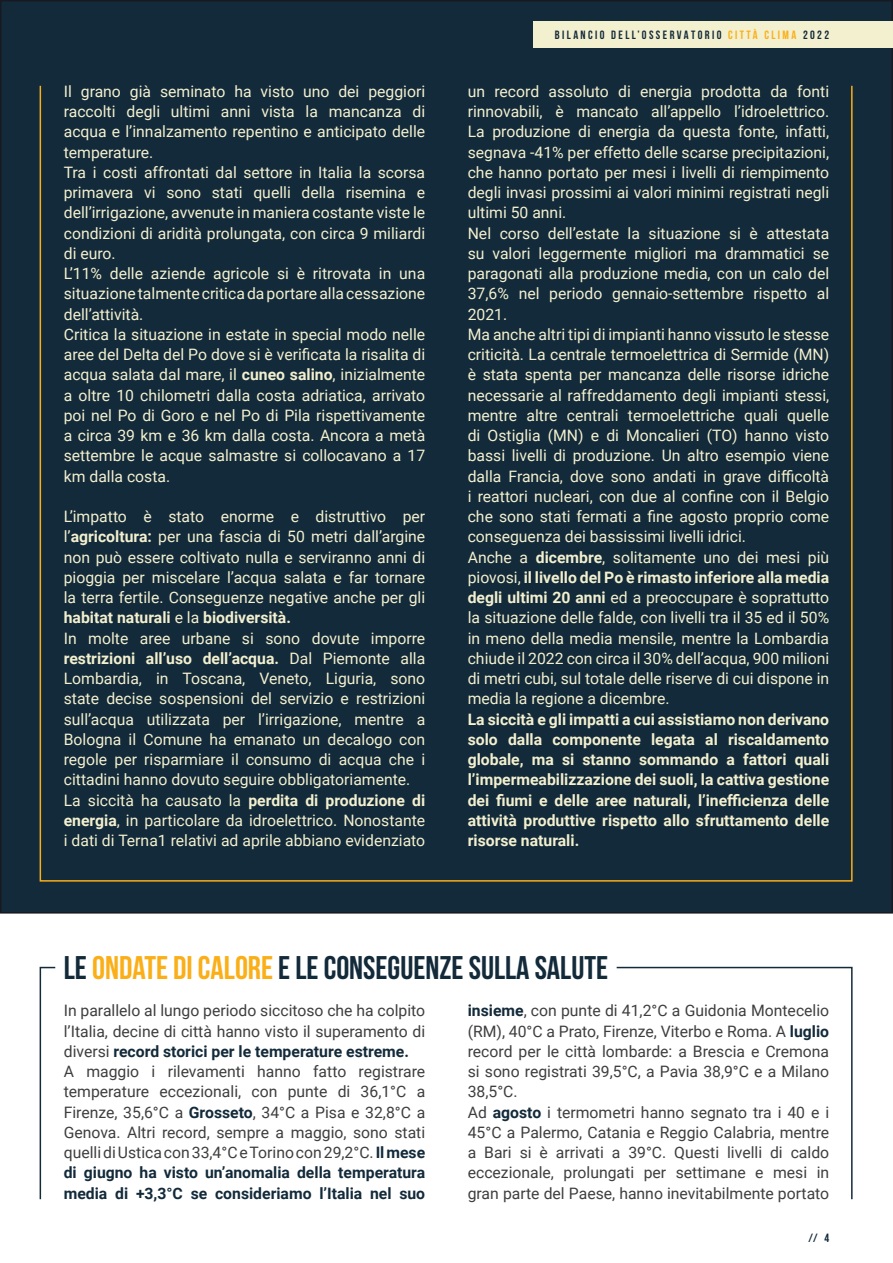
<style>
.page{position:relative;width:893px;height:1263px;background:#fff}
.page>*{position:absolute;margin:0;border:0;box-sizing:border-box;transform-origin:0 0}
.titolo{font:700 32.7px "Bebas Neue";color:#132a3a}
.testo{font:15.75px/20.2px "Roboto";color:#f3f0cf;text-align:justify}
.testo-2{font:15.75px/20.2px "Roboto";color:#3e3e3f;text-align:justify}
.testo-3{font:700 15.75px/20.2px "Roboto";color:#f3f0cf;text-align:justify}
.t1{font:700 12px "Bebas Neue";letter-spacing:.2em;color:#132a3a}
.s1{font-weight:700}
.s2{color:#faaf18}
.s3{font-weight:700;color:#132a3a}
</style>
<div class="page">
<div style="left:1px;top:1px;width:891px;height:912px;background:#132a3a"></div>
<svg style="left:39px;top:966px;width:17px;height:234px"></svg>
<svg style="left:616px;top:966px;width:237px;height:234px"></svg>
<div style="left:534px;top:21px;width:359px;height:26px;background:#f3f0cf"></div>
<p class="testo" style="left:64px;top:81px;width:363px">Il grano già seminato ha visto uno dei peggiori raccolti degli ultimi anni vista la mancanza di acqua e l’innalzamento repentino e anticipato delle temperature.</p>
<p class="testo" style="left:64px;top:162px;width:363px">Tra i costi affrontati dal settore in Italia la scorsa primavera vi sono stati quelli della risemina e dell’irrigazione, avvenute in maniera costante viste le condizioni di aridità prolungata, con circa 9 miliardi di euro.</p>
<p class="testo" style="left:64px;top:263px;width:363px">L’11% delle aziende agricole si è ritrovata in una situazione talmente critica da portare alla cessazione dell’attività.</p>
<p class="testo" style="left:64px;top:324px;width:363px">Critica la situazione in estate in special modo nelle aree del Delta del Po dove si è verificata la risalita di acqua salata dal mare, il <span class="s1">cuneo salino</span>, inizialmente a oltre 10 chilometri dalla costa adriatica, arrivato poi nel Po di Goro e nel Po di Pila rispettivamente a circa 39 km e 36 km dalla costa. Ancora a metà settembre le acque salmastre si collocavano a 17 km dalla costa.</p>
<p class="testo" style="left:64px;top:506px;width:363px">L’impatto è stato enorme e distruttivo per l’<span class="s1">agricoltura:</span> per una fascia di 50 metri dall’argine non può essere coltivato nulla e serviranno anni di pioggia per miscelare l’acqua salata e far tornare la terra fertile. Conseguenze negative anche per gli <span class="s1">habitat naturali</span> e la <span class="s1">biodiversità.</span></p>
<p class="testo" style="left:64px;top:627px;width:363px">In molte aree urbane si sono dovute imporre <span class="s1">restrizioni all’uso dell’acqua.</span> Dal Piemonte alla Lombardia, in Toscana, Veneto, Liguria, sono state decise sospensioni del servizio e restrizioni sull’acqua utilizzata per l’irrigazione, mentre a Bologna il Comune ha emanato un decalogo con regole per risparmiare il consumo di acqua che i cittadini hanno dovuto seguire obbligatoriamente.</p>
<p class="testo" style="left:64px;top:789px;width:363px">La siccità ha causato la <span class="s1">perdita di produzione di energia</span>, in particolare da idroelettrico. Nonostante i dati di Terna1 relativi ad aprile abbiano evidenziato</p>
<p class="t1" style="left:555px;top:28px;width:276px">BILANCIO DELL’OSSERVATORIO <span class="s2">CITTÀ CLIMA</span> 2022</p>
<p class="testo" style="left:468px;top:81px;width:363px">un record assoluto di energia prodotta da fonti rinnovabili, è mancato all’appello l’idroelettrico.<br>La produzione di energia da questa fonte, infatti, segnava -41% per effetto delle scarse precipitazioni, che hanno portato per mesi i livelli di riempimento degli invasi prossimi ai valori minimi registrati negli ultimi 50 anni.</p>
<p class="testo" style="left:468px;top:222px;width:363px">Nel corso dell’estate la situazione si è attestata su valori leggermente migliori ma drammatici se paragonati alla produzione media, con un calo del 37,6% nel periodo gennaio-settembre rispetto al 2021.</p>
<p class="testo" style="left:468px;top:324px;width:363px">Ma anche altri tipi di impianti hanno vissuto le stesse criticità. La centrale termoelettrica di Sermide (MN) è stata spenta per mancanza delle risorse idriche necessarie al raffreddamento degli impianti stessi, mentre altre centrali termoelettriche quali quelle di Ostiglia (MN) e di Moncalieri (TO) hanno visto bassi livelli di produzione. Un altro esempio viene dalla Francia, dove sono andati in grave difficoltà i reattori nucleari, con due al confine con il Belgio che sono stati fermati a fine agosto proprio come conseguenza dei bassissimi livelli idrici.</p>
<p class="testo" style="left:468px;top:546px;width:363px">Anche a <span class="s1">dicembre</span>, solitamente uno dei mesi più piovosi, <span class="s1">il livello del Po è rimasto inferiore alla media degli ultimi 20 anni</span> ed a preoccupare è soprattutto la situazione delle falde, con livelli tra il 35 ed il 50% in meno della media mensile, mentre la Lombardia chiude il 2022 con circa il 30% dell’acqua, 900 milioni di metri cubi, sul totale delle riserve di cui dispone in media la regione a dicembre.</p>
<p class="testo-3" style="left:468px;top:708px;width:363px">La siccità e gli impatti a cui assistiamo non derivano solo dalla componente legata al riscaldamento globale, ma si stanno sommando a fattori quali l’impermeabilizzazione dei suoli, la cattiva gestione dei fiumi e delle aree naturali, l’inefficienza delle attività produttive rispetto allo sfruttamento delle risorse naturali.</p>
<p class="titolo" style="left:64px;top:950px;width:546px">LE <span class="s2">ONDATE DI CALORE</span> E LE CONSEGUENZE SULLA SALUTE</p>
<p class="testo-2" style="left:64px;top:1000px;width:363px">In parallelo al lungo periodo siccitoso che ha colpito l’Italia, decine di città hanno visto il superamento di diversi <span class="s3">record storici per le temperature estreme.</span></p>
<p class="testo-2" style="left:64px;top:1061px;width:363px">A maggio i rilevamenti hanno fatto registrare temperature eccezionali, con punte di 36,1°C a Firenze, 35,6°C a <span class="s3">Grosseto</span>, 34°C a Pisa e 32,8°C a Genova. Altri record, sempre a maggio, sono stati quelli di Ustica con 33,4°C e Torino con 29,2°C. <span class="s3">Il mese di giugno ha visto un’anomalia della temperatura media di +3,3°C se consideriamo l’Italia nel suo</span></p>
<p class="testo-2" style="left:468px;top:1000px;width:363px"><span class="s3">insieme</span>, con punte di 41,2°C a Guidonia Montecelio (RM), 40°C a Prato, Firenze, Viterbo e Roma. A <span class="s3">luglio </span>record per le città lombarde: a Brescia e Cremona si sono registrati 39,5°C, a Pavia 38,9°C e a Milano 38,5°C.</p>
<p class="testo-2" style="left:468px;top:1101px;width:363px">Ad <span class="s3">agosto</span> i termometri hanno segnato tra i 40 e i 45°C a Palermo, Catania e Reggio Calabria, mentre a Bari si è arrivati a 39°C. Questi livelli di caldo eccezionale, prolungati per settimane e mesi in gran parte del Paese, hanno inevitabilmente portato</p>
<p class="t1" style="left:808px;top:1231px;width:22px">// 4</p>
</div>
